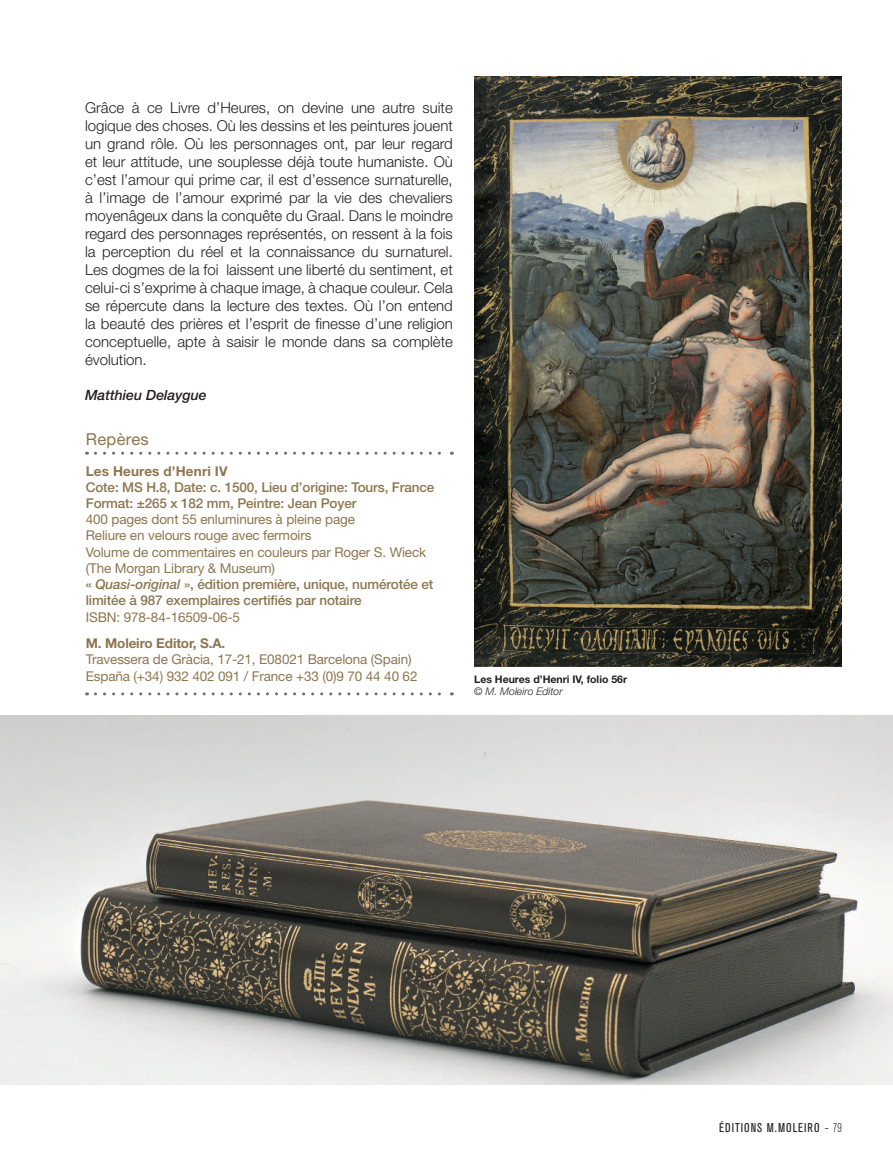
<style>
.page{position:relative;width:893px;height:1170px;background:#fff}
.page>*{position:absolute;margin:0;border:0;box-sizing:border-box;transform-origin:0 0}
.t1{font:16.5px "Helvetica Neue LT Std";letter-spacing:.02em;color:#8d7650}
.t2{font:300 15px/18px "Helvetica Neue LT Std";color:#231f20;text-align:justify}
.t3{font:italic 500 14.1px "Helvetica Neue LT Std";color:#231f20}
.t4{font:13.5px/16.2px "Helvetica Neue LT Std";letter-spacing:-.01em;color:#8d7650}
.t5{font:500 13.5px/16.2px "Helvetica Neue LT Std";letter-spacing:-.01em;color:#8d7650}
.t6{font:700 13.5px "Helvetica Neue LT Std";letter-spacing:-.01em;color:#8d7650}
.t7{font:700 13.5px "Helvetica Neue LT Std";letter-spacing:.01em;color:#8d7650}
.t8{font:condensed 12.6px "Akzidenz Grotesk BQ";letter-spacing:.08em;color:#231f20}
.t9{font:700 10.5px "Helvetica Neue LT Std";color:#231f20}
.t10{font:italic 300 10.5px "Helvetica Neue LT Std";color:#231f20}
.s1{font-weight:500}
.s2{font-weight:500;font-style:italic}
.s3{font-family:"Helvetica Neue LT Std";font-weight:300;font-stretch:normal}
.s4{font-weight:300}
</style>
<div class="page">
<img style="left:0;top:715px;width:893px;height:369px">
<img style="left:474px;top:77px;width:368px;height:589px">
<svg style="left:95px;top:451px;width:357px;height:3px"></svg>
<svg style="left:95px;top:692px;width:357px;height:3px"></svg>
<p class="t2" style="left:85px;top:98px;width:369px">Grâce à ce Livre d’Heures, on devine une autre suite logique des choses. Où les dessins et les peintures jouent un grand rôle. Où les personnages ont, par leur regard et leur attitude, une souplesse déjà toute humaniste. Où c’est l’amour qui prime car, il est d’essence surnaturelle, à l’image de l’amour exprimé par la vie des chevaliers moyenâgeux dans la conquête du Graal. Dans le moindre regard des personnages représentés, on ressent à la fois la perception du réel et la connaissance du surnaturel.<br>Les dogmes de la foi laissent une liberté du sentiment, et celui-ci s’exprime à chaque image, à chaque couleur. Cela se répercute dans la lecture des textes. Où l’on entend la beauté des prières et l’esprit de finesse d’une religion conceptuelle, apte à saisir le monde dans sa complète évolution.</p>
<p class="t3" style="left:85px;top:386px;width:123px">Matthieu Delaygue</p>
<p class="t1" style="left:86px;top:429px;width:65px">Repères</p>
<p class="t7" style="left:86px;top:462px;width:143px">Les Heures d’Henri IV</p>
<p class="t5" style="left:86px;top:478px;width:350px">Cote: MS H.8, Date: c. 1500, Lieu d’origine: Tours, France<br>Format: ±265 x 182 mm, Peintre: Jean Poyer</p>
<p class="t4" style="left:86px;top:511px;width:349px">400 pages dont 55 enluminures à pleine page<br>Reliure en velours rouge avec fermoirs<br>Volume de commentaires en couleurs par Roger S. Wieck (The Morgan Library &amp; Museum)<br><span class="s1">«</span> <span class="s2">Quasi-original</span> <span class="s1">», édition première, unique, numérotée et limitée à 987 exemplaires certifiés par notaire</span></p>
<p class="t4" style="left:86px;top:608px;width:156px">ISBN: 978-84-16509-06-5</p>
<p class="t6" style="left:86px;top:635px;width:141px">M. Moleiro Editor, S.A.</p>
<p class="t4" style="left:86px;top:651px;width:333px">Travessera de Gràcia, 17-21, E08021 Barcelona (Spain)<br>España (+34) 932 402 091 / France +33 (0)9 70 44 40 62</p>
<p class="t9" style="left:474px;top:672px;width:155px">Les Heures d’Henri IV, folio 56r</p>
<p class="t10" style="left:474px;top:685px;width:90px">© M. Moleiro Editor</p>
<p class="t8" style="left:719px;top:1120px;width:124px">ÉDITIONS M.MOLEIRO <span class="s3">-</span> <span class="s4">79</span></p>
</div>
